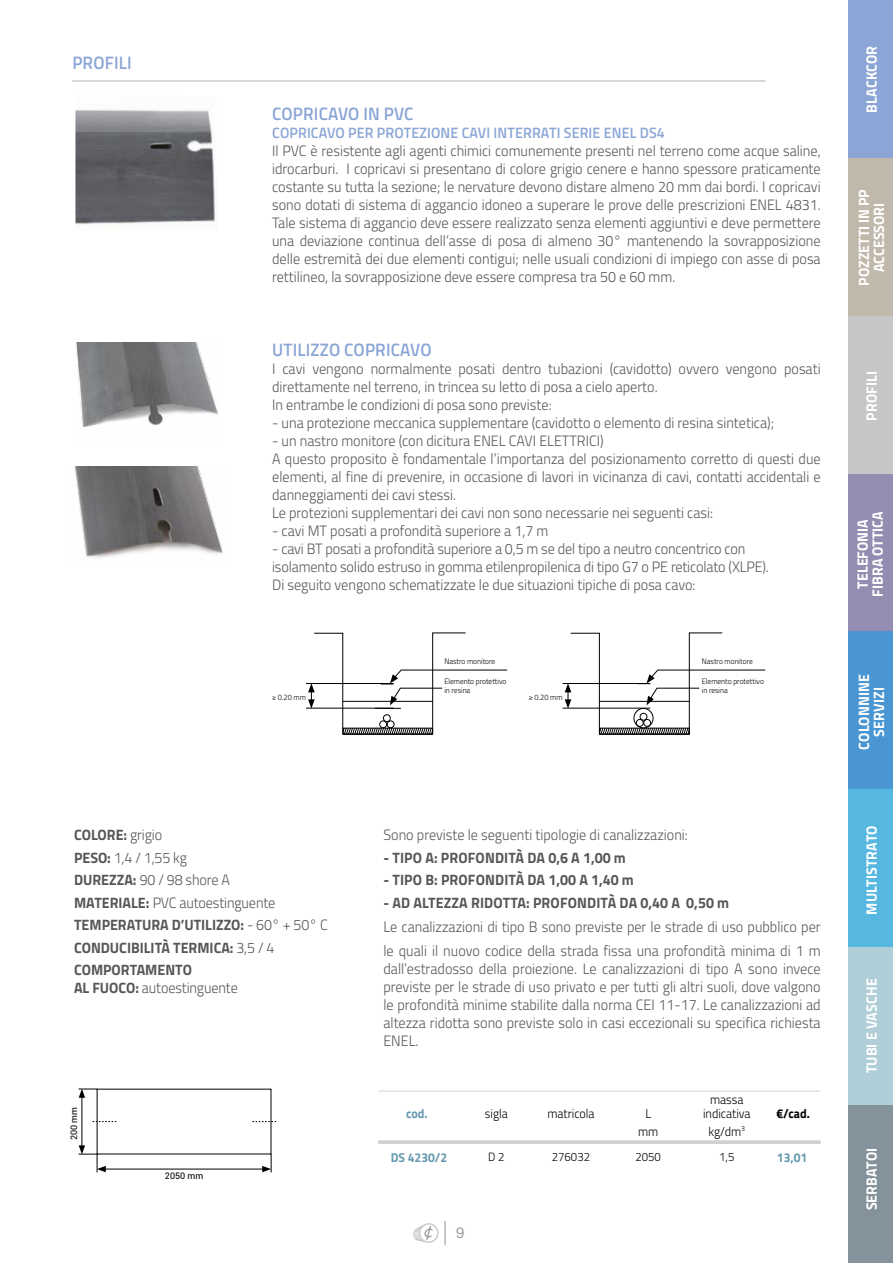
<style>
.page{position:relative;width:893px;height:1263px;background:#fff}
.page>*{position:absolute;margin:0;border:0;box-sizing:border-box;transform-origin:0 0}
.t1{font:600 18px "Titillium";letter-spacing:.01em;color:#8aa5d6;scale:.95 1}
.t2{font:300 15px/18px "Titillium";color:#575756;scale:.95 1}
.t3{font:700 15px/22.5px "Titillium";color:#575756;scale:.95 1}
.t4{font:700 15px/15px "Titillium";letter-spacing:.005em;color:#fff;text-align:center;scale:.95 1}
.t5{font:600 15px "Titillium";letter-spacing:.01em;color:#8aa5d6;scale:.95 1}
.t6{font:15px "Helvetica Neue LT Std";color:#9d9d9c}
.t7{font:300 12.75px/18px "Titillium";color:#000;text-align:center;scale:.95 1}
.t8{font:700 12.75px "Titillium";color:#6599b0;scale:.95 1}
.t9{font:700 12.75px "Titillium";color:#000;scale:.95 1}
.t10{font:300 12px "Titillium";color:#000;scale:.95 1}
.t11{font:9px "Roboto";color:#000}
.t12{font:300 7.8px/9.4px "Titillium";color:#000;scale:.95 1}
.s1{font-weight:300}
.s2{font-weight:700}
</style>
<div class="page">
<hr style="left:444px;top:1221px;width:2px;height:24px;background:#9d9d9c">
<svg style="left:413px;top:1223px;width:25px;height:20px"></svg>
<svg style="left:93px;top:1121px;width:23px;height:1px"></svg>
<svg style="left:252px;top:1121px;width:24px;height:1px"></svg>
<hr style="left:82px;top:1095px;width:1px;height:53px;background:#000">
<svg style="left:79px;top:1089px;width:18px;height:9px"></svg>
<hr style="left:103px;top:1169px;width:162px;height:1px;background:#000">
<svg style="left:79px;top:1145px;width:27px;height:27px"></svg>
<svg style="left:262px;top:1154px;width:10px;height:18px"></svg>
<img style="left:76px;top:342px;width:143px;height:85px">
<img style="left:74px;top:467px;width:149px;height:93px">
<img style="left:75px;top:109px;width:141px;height:116px">
<hr style="left:72px;top:81px;width:693px;height:1px;background:#b3b2b2">
<hr style="left:306px;top:683px;width:88px;height:1px;background:#000">
<hr style="left:306px;top:708px;width:88px;height:1px;background:#000">
<svg style="left:308px;top:632px;width:200px;height:103px"></svg>
<hr style="left:563px;top:683px;width:87px;height:1px;background:#000">
<hr style="left:563px;top:708px;width:87px;height:1px;background:#000">
<svg style="left:565px;top:632px;width:201px;height:103px"></svg>
<hr style="left:378px;top:1141px;width:443px;height:3px;background:#d1d1cf">
<hr style="left:378px;top:1140px;width:442px;height:3px;background:#d1d1cf">
<hr style="left:378px;top:1091px;width:442px;height:1px;background:#d1d1cf">
<div style="left:848px;top:0;width:45px;height:158px;background:#8aa5d6"></div>
<div style="left:848px;top:158px;width:45px;height:158px;background:#c1b8ac"></div>
<div style="left:848px;top:316px;width:45px;height:158px;background:#c6c6c6"></div>
<div style="left:848px;top:474px;width:45px;height:157px;background:#948db1"></div>
<div style="left:848px;top:947px;width:45px;height:158px;background:#afced8"></div>
<div style="left:848px;top:1105px;width:45px;height:158px;background:#83929b"></div>
<div style="left:848px;top:631px;width:45px;height:158px;background:#4a96d2"></div>
<div style="left:848px;top:789px;width:45px;height:158px;background:#56b7e0"></div>
<p class="t1" style="left:72px;top:49px;width:64px">PROFILI</p>
<p class="t1" style="left:272px;top:100px;width:150px">COPRICAVO IN PVC</p>
<p class="t5" style="left:272px;top:121px;width:415px">COPRICAVO PER PROTEZIONE CAVI INTERRATI SERIE ENEL DS4</p>
<p class="t2" style="left:272px;top:141px;width:579px;text-align:justify">Il PVC è resistente agli agenti chimici comunemente presenti nel terreno come acque saline, idrocarburi. I copricavi si presentano di colore grigio cenere e hanno spessore praticamente costante su tutta la sezione; le nervature devono distare almeno 20 mm dai bordi. I copricavi sono dotati di sistema di aggancio idoneo a superare le prove delle prescrizioni ENEL 4831.<br>Tale sistema di aggancio deve essere realizzato senza elementi aggiuntivi e deve permettere una deviazione continua dell’asse di posa di almeno 30° mantenendo la sovrapposizione delle estremità dei due elementi contigui; nelle usuali condizioni di impiego con asse di posa rettilineo, la sovrapposizione deve essere compresa tra 50 e 60 mm.</p>
<p class="t1" style="left:272px;top:336px;width:169px">UTILIZZO COPRICAVO</p>
<p class="t2" style="left:272px;top:359px;width:579px">I cavi vengono normalmente posati dentro tubazioni (cavidotto) ovvero vengono posati direttamente nel terreno, in trincea su letto di posa a cielo aperto.<br>In entrambe le condizioni di posa sono previste:</p>
<p class="t2" style="left:272px;top:413px;width:530px">- una protezione meccanica supplementare (cavidotto o elemento di resina sintetica);</p>
<p class="t2" style="left:272px;top:431px;width:579px">- un nastro monitore (con dicitura ENEL CAVI ELETTRICI)<br>A questo proposito è fondamentale l’importanza del posizionamento corretto di questi due elementi, al fine di prevenire, in occasione di lavori in vicinanza di cavi, contatti accidentali e danneggiamenti dei cavi stessi.<br>Le protezioni supplementari dei cavi non sono necessarie nei seguenti casi:</p>
<p class="t2" style="left:272px;top:521px;width:292px">- cavi MT posati a profondità superiore a 1,7 m</p>
<p class="t2" style="left:272px;top:539px;width:524px">- cavi BT posati a profondità superiore a 0,5 m se del tipo a neutro concentrico con isolamento solido estruso in gomma etilenpropilenica di tipo G7 o PE reticolato (XLPE).<br>Di seguito vengono schematizzate le due situazioni tipiche di posa cavo:</p>
<p class="t12" style="left:272px;top:692px;width:37px">≥ 0.20 mm</p>
<p class="t12" style="left:444px;top:656px;width:55px">Nastro monitore</p>
<p class="t12" style="left:444px;top:676px;width:67px">Elemento protettivo in resina</p>
<p class="t12" style="left:529px;top:692px;width:37px">≥ 0.20 mm</p>
<p class="t12" style="left:702px;top:656px;width:55px">Nastro monitore</p>
<p class="t12" style="left:702px;top:676px;width:67px">Elemento protettivo in resina</p>
<p class="t3" style="left:74px;top:823px;width:269px">COLORE: <span class="s1">grigio<br></span>PESO: <span class="s1">1,4 / 1,55 kg<br></span>DUREZZA: <span class="s1">90 / 98 shore A<br></span>MATERIALE: <span class="s1">PVC autoestinguente<br></span>TEMPERATURA D’UTILIZZO: <span class="s1">- 60° + 50° C<br></span>CONDUCIBILITÀ TERMICA: <span class="s1">3,5 / 4<br></span>COMPORTAMENTO</p>
<p class="t2" style="left:74px;top:978px;width:174px"><span class="s2">AL FUOCO:</span> autoestinguente</p>
<p class="t11" style="left:68px;top:1140px;width:35px;rotate:-90deg">200 mm</p>
<p class="t11" style="left:165px;top:1169px;width:40px">2050 mm</p>
<p class="t2" style="left:383px;top:825px;width:322px">Sono previste le seguenti tipologie di canalizzazioni:</p>
<p class="t3" style="left:383px;top:845px;width:257px">- TIPO A: PROFONDITÀ DA 0,6 A 1,00 m</p>
<p class="t3" style="left:383px;top:868px;width:265px">- TIPO B: PROFONDITÀ DA 1,00 A 1,40 m</p>
<p class="t3" style="left:383px;top:890px;width:365px">- AD ALTEZZA RIDOTTA: PROFONDITÀ DA 0,40 A 0,50 m</p>
<p class="t2" style="left:383px;top:914px;width:462px;line-height:24px">Le canalizzazioni di tipo B sono previste per le strade di uso pubblico per le quali il nuovo codice della strada fissa una profondità minima di 1 m</p>
<p class="t2" style="left:383px;top:959px;width:462px;text-align:justify">dall’estradosso della proiezione. Le canalizzazioni di tipo A sono invece previste per le strade di uso privato e per tutti gli altri suoli, dove valgono le profondità minime stabilite dalla norma CEI 11-17. Le canalizzazioni ad altezza ridotta sono previste solo in casi eccezionali su specifica richiesta ENEL.</p>
<p class="t7" style="left:703px;top:1092px;width:52px;line-height:13.5px">massa indicativa</p>
<p class="t7" style="left:708px;top:1121px;width:40px">kg/dm<sup>3</sup></p>
<p class="t7" style="left:638px;top:1103px;width:23px">L mm</p>
<p class="t8" style="left:406px;top:1104px;width:24px">cod.</p>
<p class="t7" style="left:547px;top:1104px;width:51px">matricola</p>
<p class="t10" style="left:552px;top:1148px;width:42px">276032</p>
<p class="t8" style="left:777px;top:1148px;width:33px">13,01</p>
<p class="t7" style="left:485px;top:1104px;width:26px">sigla</p>
<p class="t9" style="left:776px;top:1104px;width:37px">€/cad.</p>
<p class="t8" style="left:391px;top:1148px;width:61px">DS 4230/2</p>
<p class="t10" style="left:488px;top:1148px;width:19px">D 2</p>
<p class="t10" style="left:635px;top:1148px;width:28px">2050</p>
<p class="t10" style="left:719px;top:1148px;width:17px">1,5</p>
<p class="t6" style="left:456px;top:1224px;width:10px">9</p>
<p class="t4" style="left:863px;top:112px;width:72px;rotate:-90deg">BLACKCOR</p>
<p class="t4" style="left:856px;top:286px;width:103px;rotate:-90deg">POZZETTI IN PP<br>ACCESSORI</p>
<p class="t4" style="left:863px;top:421px;width:54px;rotate:-90deg">PROFILI</p>
<p class="t4" style="left:854px;top:596px;width:91px;rotate:-90deg">TELEFONIA<br>FIBRA OTTICA</p>
<p class="t4" style="left:856px;top:750px;width:81px;rotate:-90deg">COLONNINE<br>SERVIZI</p>
<p class="t4" style="left:863px;top:914px;width:95px;rotate:-90deg">MULTISTRATO</p>
<p class="t4" style="left:863px;top:1073px;width:101px;rotate:-90deg">TUBI E VASCHE</p>
<p class="t4" style="left:863px;top:1210px;width:68px;rotate:-90deg">SERBATOI</p>
</div>
